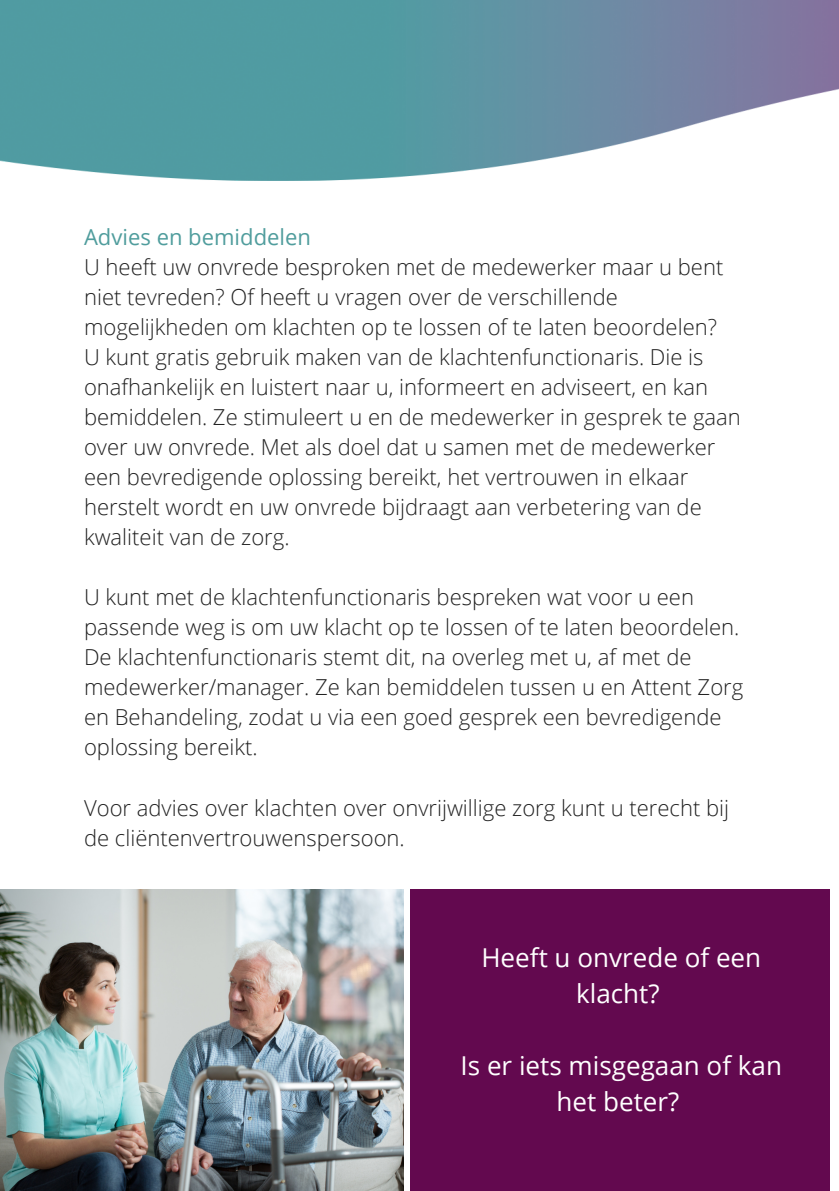
<style>
.page{position:relative;width:839px;height:1191px;background:#fff}
.page>*{position:absolute;margin:0;border:0;box-sizing:border-box;transform-origin:0 0}
.t1{font:26px/36px "Open Sans";color:#fff;text-align:center}
.t2{font:300 22px/30px "Open Sans";color:#222}
.t3{font:22px "Open Sans";color:#509d9d}
</style>
<div class="page">
<img style="left:0;top:0;width:838px;height:180px">
<img style="left:0;top:889px;width:403px;height:302px">
<div style="left:411px;top:889px;width:419px;height:302px;background:#63094f"></div>
<p class="t3" style="left:84px;top:221px;width:228px">Advies en bemiddelen</p>
<p class="t2" style="left:84px;top:251px;width:640px">U heeft uw onvrede besproken met de medewerker maar u bent niet tevreden? Of heeft u vragen over de verschillende mogelijkheden om klachten op te lossen of te laten beoordelen?</p>
<p class="t2" style="left:84px;top:341px;width:658px">U kunt gratis gebruik maken van de klachtenfunctionaris. Die is onafhankelijk en luistert naar u, informeert en adviseert, en kan bemiddelen. Ze stimuleert u en de medewerker in gesprek te gaan over uw onvrede. Met als doel dat u samen met de medewerker een bevredigende oplossing bereikt, het vertrouwen in elkaar herstelt wordt en uw onvrede bijdraagt aan verbetering van de kwaliteit van de zorg.</p>
<p class="t2" style="left:84px;top:582px;width:660px">U kunt met de klachtenfunctionaris bespreken wat voor u een passende weg is om uw klacht op te lossen of te laten beoordelen.<br>De klachtenfunctionaris stemt dit, na overleg met u, af met de medewerker/manager. Ze kan bemiddelen tussen u en Attent Zorg en Behandeling, zodat u via een goed gesprek een bevredigende oplossing bereikt.</p>
<p class="t2" style="left:84px;top:792px;width:646px">Voor advies over klachten over onvrijwillige zorg kunt u terecht bij de cliëntenvertrouwenspersoon.</p>
<p class="t1" style="left:481px;top:939px;width:281px">Heeft u onvrede of een klacht?</p>
<p class="t1" style="left:460px;top:1047px;width:323px">Is er iets misgegaan of kan het beter?</p>
</div>
